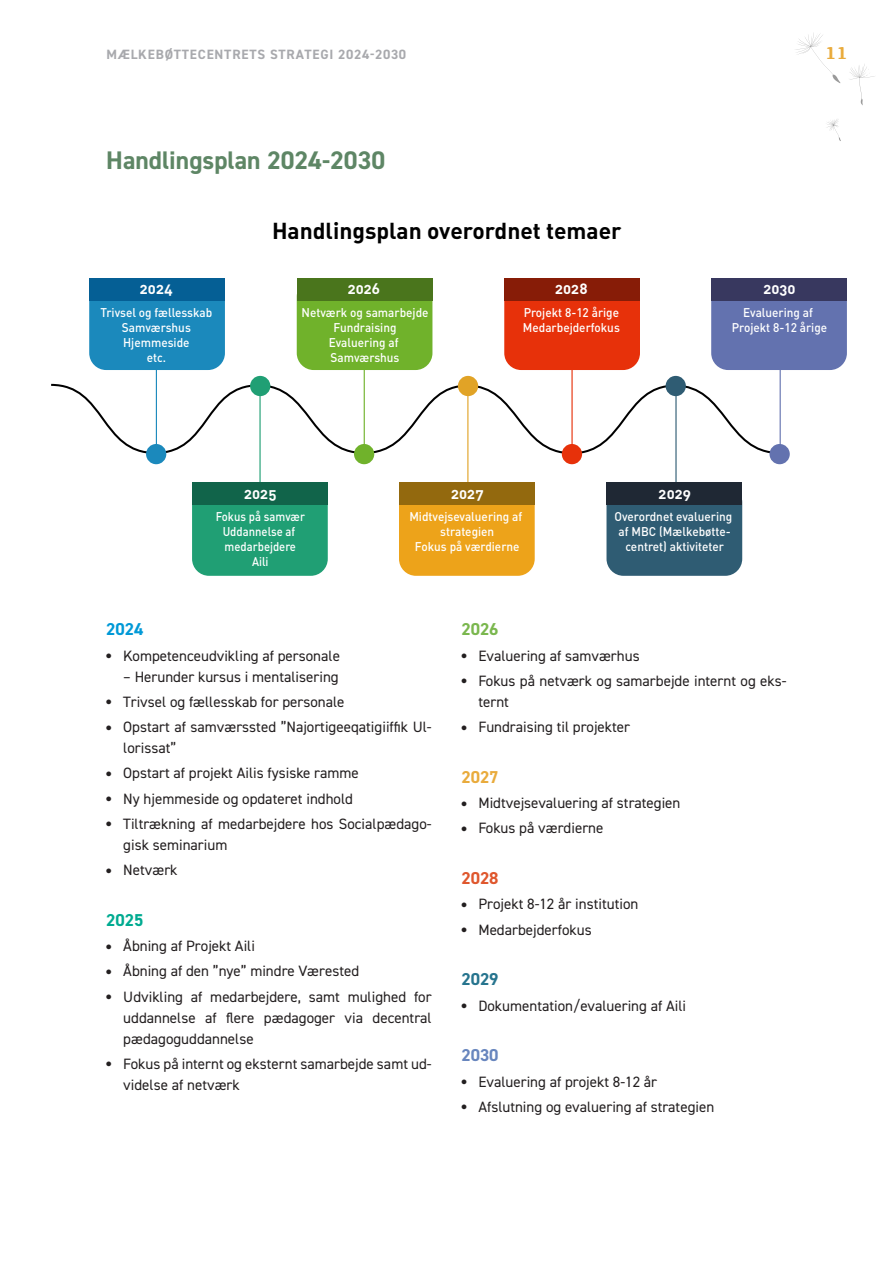
<style>
.page{position:relative;width:893px;height:1263px;background:#fff}
.page>*{position:absolute;margin:0;border:0;box-sizing:border-box;transform-origin:0 0}
.Rubrik{font:700 25.5px "DIN2014";color:#5e8665}
.t1{font:22.8px "DIN Bold Alternate";color:#000}
.t2{font:700 18px "Kefa";color:#e9ab3c}
.Mellemrubrik{font:700 17.25px "DIN2014";color:#0099d7}
.Mellemrubrik-2{font:700 17.25px "DIN2014";color:#00ab91}
.Mellemrubrik-3{font:700 17.25px "DIN2014";color:#7ab74e}
.Mellemrubrik-4{font:700 17.25px "DIN2014";color:#e9ab3c}
.Mellemrubrik-5{font:700 17.25px "DIN2014";color:#df572d}
.Mellemrubrik-6{font:700 17.25px "DIN2014";color:#26748e}
.Mellemrubrik-7{font:700 17.25px "DIN2014";color:#6886be}
.Brødtekst{font:15px/21px "DIN2014";color:#231f20}
.t3{font:14.85px "DIN Bold Alternate";color:#fff}
.t4{font:700 13.5px "DIN2014";letter-spacing:.06em;color:#a8a9ad}
.t5{font:500 12.6px/15px "DIN";color:#fff;text-align:center;scale:.94 1}
.t6{font:500 12.6px/15px "DIN";color:#fff;text-align:center;scale:.9 1}
.s1{font-weight:800;font-size:18px}
</style>
<div class="page">
<svg style="left:827px;top:119px;width:14px;height:22px"></svg>
<svg style="left:850px;top:64px;width:25px;height:42px"></svg>
<svg style="left:795px;top:33px;width:46px;height:50px"></svg>
<hr style="left:156px;top:350px;width:1px;height:99px;background:#1b89bc">
<hr style="left:364px;top:350px;width:1px;height:99px;background:#70b22b">
<hr style="left:571px;top:350px;width:2px;height:99px;background:#e7310a">
<hr style="left:780px;top:350px;width:1px;height:99px;background:#6372af">
<hr style="left:675px;top:390px;width:2px;height:99px;background:#2f5c73">
<hr style="left:467px;top:390px;width:1px;height:99px;background:#e1a326">
<hr style="left:259px;top:390px;width:2px;height:99px;background:#209f74">
<svg style="left:51px;top:383px;width:730px;height:72px"></svg>
<div style="left:146px;top:444px;width:20px;height:20px;background:#1b89bc;border-radius:50%"></div>
<div style="left:354px;top:444px;width:20px;height:20px;background:#70b22b;border-radius:50%"></div>
<div style="left:562px;top:444px;width:20px;height:20px;background:#e7310a;border-radius:50%"></div>
<div style="left:666px;top:376px;width:20px;height:20px;background:#2f5c73;border-radius:50%"></div>
<div style="left:458px;top:376px;width:20px;height:20px;background:#e1a326;border-radius:50%"></div>
<div style="left:250px;top:376px;width:20px;height:20px;background:#209f74;border-radius:50%"></div>
<div style="left:769px;top:444px;width:21px;height:20px;background:#6372af;border-radius:50%"></div>
<div style="left:89px;top:280px;width:136px;height:90px;background:#1b89bc;border-radius:17px"></div>
<div style="left:89px;top:278px;width:136px;height:22px;background:#055f95"></div>
<div style="left:192px;top:485px;width:136px;height:91px;background:#209f74;border-radius:17px"></div>
<div style="left:192px;top:482px;width:136px;height:23px;background:#11644a"></div>
<div style="left:399px;top:485px;width:136px;height:91px;background:#eda31a;border-radius:17px"></div>
<div style="left:399px;top:482px;width:136px;height:23px;background:#93690e"></div>
<div style="left:606px;top:485px;width:136px;height:91px;background:#2f5c73;border-radius:17px"></div>
<div style="left:606px;top:482px;width:136px;height:23px;background:#1f2834"></div>
<div style="left:297px;top:280px;width:135px;height:90px;background:#70b22b;border-radius:17px"></div>
<div style="left:297px;top:278px;width:135px;height:22px;background:#4a751c"></div>
<div style="left:504px;top:280px;width:136px;height:90px;background:#e7310a;border-radius:17px"></div>
<div style="left:504px;top:278px;width:136px;height:22px;background:#871c07"></div>
<div style="left:711px;top:280px;width:136px;height:90px;background:#6372af;border-radius:17px"></div>
<div style="left:711px;top:278px;width:136px;height:22px;background:#38385f"></div>
<p class="t4" style="left:106px;top:46px;width:301px">MÆLKEBØTTECENTRETS STRATEGI 2024-2030</p>
<p class="t2" style="left:825px;top:41px;width:24px">11</p>
<p class="Rubrik" style="left:106px;top:143px;width:280px">Handlingsplan 2024-2030</p>
<p class="t3" style="left:140px;top:279px;width:35px">2024</p>
<p class="t5" style="left:100px;top:304px;width:121px">Trivsel og fællesskab<br>Samværshus<br>Hjemmeside<br>etc.</p>
<p class="t1" style="left:272px;top:216px;width:351px">Handlingsplan overordnet temaer</p>
<p class="t3" style="left:348px;top:279px;width:34px">2026</p>
<p class="t5" style="left:301px;top:304px;width:137px">Netværk og samarbejde<br>Fundraising<br>Evaluering af<br>Samværshus</p>
<p class="t3" style="left:555px;top:279px;width:34px">2028</p>
<p class="t5" style="left:523px;top:304px;width:105px;text-align:left">Projekt 8-12 årige<br>Medarbejderfokus</p>
<p class="t3" style="left:763px;top:279px;width:34px">2030</p>
<p class="t5" style="left:732px;top:304px;width:103px">Evaluering af<br>Projekt 8-12 årige</p>
<p class="t3" style="left:244px;top:484px;width:34px">2025</p>
<p class="t6" style="left:216px;top:509px;width:101px">Fokus på samvær<br>Uddannelse af medarbejdere<br>Aili</p>
<p class="t3" style="left:451px;top:484px;width:34px">2027</p>
<p class="t5" style="left:409px;top:509px;width:122px">Midtvejsevaluering af strategien<br>Fokus på værdierne</p>
<p class="t3" style="left:659px;top:484px;width:34px">2029</p>
<p class="t5" style="left:614px;top:509px;width:127px">Overordnet evaluering af MBC (Mælkebøtte&shy;centret) aktiviteter</p>
<p class="Mellemrubrik" style="left:106px;top:618px;width:39px">2024</p>
<p class="Brødtekst" style="left:106px;top:645px;width:235px"><span class="s1">•</span> Kompetenceudvikling af personale</p>
<p class="Brødtekst" style="left:123px;top:666px;width:217px">– Herunder kursus i mentalisering</p>
<p class="Brødtekst" style="left:106px;top:691px;width:240px"><span class="s1">•</span> Trivsel og fællesskab for personale</p>
<p class="Brødtekst" style="left:123px;top:716px;width:310px;text-indent:-17px"><span class="s1">•</span> Opstart af samværssted ”Najortigeeqatigiiffik Ul&shy;lorissat”</p>
<p class="Brødtekst" style="left:106px;top:762px;width:254px"><span class="s1">•</span> Opstart af projekt Ailis fysiske ramme</p>
<p class="Brødtekst" style="left:106px;top:788px;width:248px"><span class="s1">•</span> Ny hjemmeside og opdateret indhold</p>
<p class="Brødtekst" style="left:123px;top:813px;width:310px;text-indent:-17px"><span class="s1">•</span> Tiltrækning af medarbejdere hos Socialpædago&shy;gisk seminarium</p>
<p class="Brødtekst" style="left:106px;top:859px;width:73px"><span class="s1">•</span> Netværk</p>
<p class="Mellemrubrik-2" style="left:106px;top:908px;width:39px">2025</p>
<p class="Brødtekst" style="left:106px;top:935px;width:150px"><span class="s1">•</span> Åbning af Projekt Aili</p>
<p class="Brødtekst" style="left:106px;top:960px;width:254px"><span class="s1">•</span> Åbning af den ”nye” mindre Værested</p>
<p class="Brødtekst" style="left:123px;top:986px;width:310px;text-align:justify;text-indent:-17px"><span class="s1">•</span> Udvikling af medarbejdere, samt mulighed for uddannelse af flere pædagoger via decentral pædagoguddannelse</p>
<p class="Brødtekst" style="left:123px;top:1053px;width:310px;text-indent:-17px"><span class="s1">•</span> Fokus på internt og eksternt samarbejde samt ud&shy;videlse af netværk</p>
<p class="Mellemrubrik-3" style="left:461px;top:618px;width:39px">2026</p>
<p class="Brødtekst" style="left:461px;top:645px;width:180px"><span class="s1">•</span> Evaluering af samværhus</p>
<p class="Brødtekst" style="left:478px;top:670px;width:310px;text-indent:-17px"><span class="s1">•</span> Fokus på netværk og samarbejde internt og eks&shy;ternt</p>
<p class="Brødtekst" style="left:461px;top:716px;width:170px"><span class="s1">•</span> Fundraising til projekter</p>
<p class="Mellemrubrik-4" style="left:461px;top:765px;width:39px">2027</p>
<p class="Brødtekst" style="left:461px;top:792px;width:221px"><span class="s1">•</span> Midtvejsevaluering af strategien</p>
<p class="Brødtekst" style="left:461px;top:817px;width:144px"><span class="s1">•</span> Fokus på værdierne</p>
<p class="Mellemrubrik-5" style="left:461px;top:867px;width:39px">2028</p>
<p class="Brødtekst" style="left:461px;top:893px;width:178px"><span class="s1">•</span> Projekt 8-12 år institution</p>
<p class="Brødtekst" style="left:461px;top:919px;width:132px"><span class="s1">•</span> Medarbejderfokus</p>
<p class="Mellemrubrik-6" style="left:461px;top:968px;width:39px">2029</p>
<p class="Brødtekst" style="left:461px;top:995px;width:226px"><span class="s1">•</span> Dokumentation/evaluering af Aili</p>
<p class="Mellemrubrik-7" style="left:461px;top:1044px;width:39px">2030</p>
<p class="Brødtekst" style="left:461px;top:1071px;width:197px"><span class="s1">•</span> Evaluering af projekt 8-12 år</p>
<p class="Brødtekst" style="left:461px;top:1096px;width:254px"><span class="s1">•</span> Afslutning og evaluering af strategien</p>
</div>
